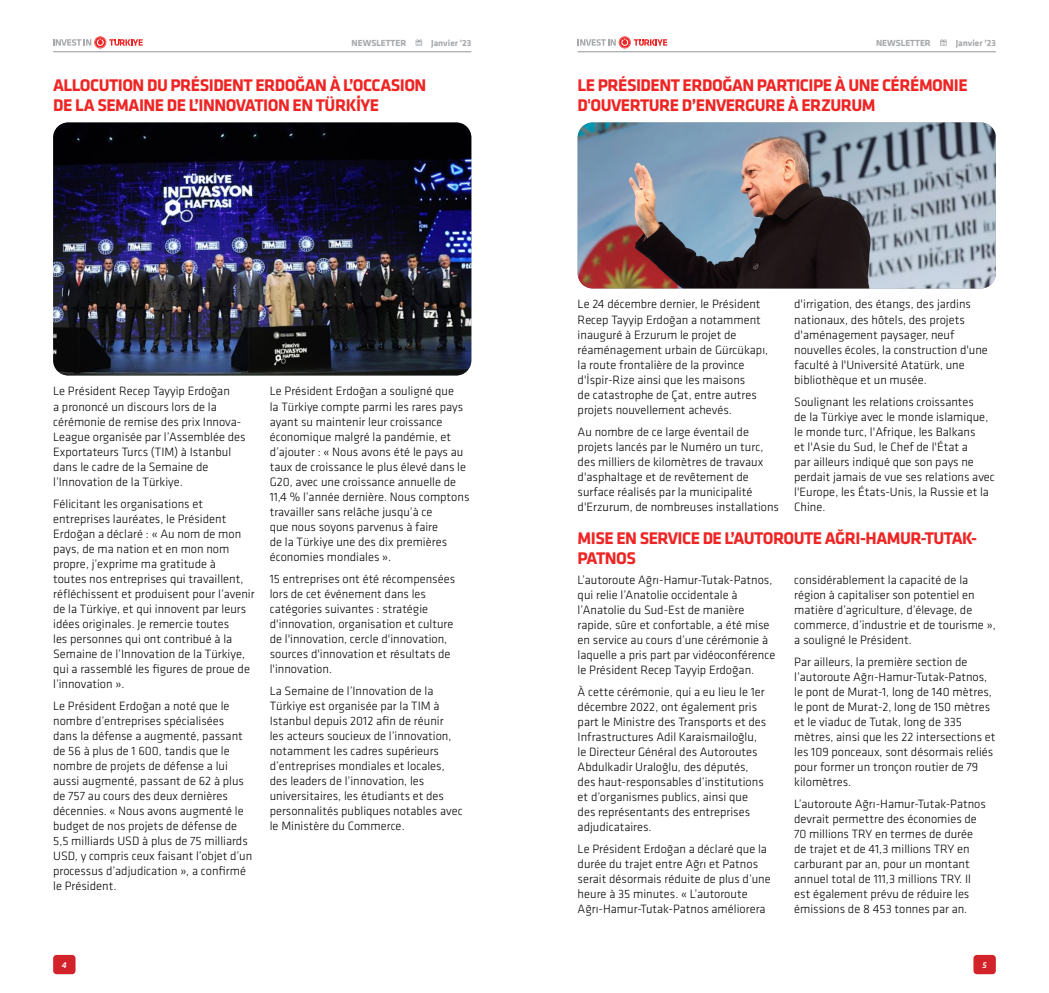
<style>
.page{position:relative;width:1049px;height:993px;background:#fff}
.page>*{position:absolute;margin:0;border:0;box-sizing:border-box;transform-origin:0 0}
.t1{font:700 17.5px/20px "Klavika";letter-spacing:-.03em;color:#ee2524}
.t2{font:300 12.5px/15px "Klavika";color:#000}
.t3{font:700 9.12px "Klavika";color:#a7a9ac}
.t4{font:italic 500 8.75px "Klavika";color:#fff}
</style>
<div class="page">
<svg style="left:416px;top:39px;width:6px;height:7px"></svg>
<svg style="left:940px;top:39px;width:6px;height:7px"></svg>
<svg style="left:53px;top:36px;width:90px;height:12px"></svg>
<div style="left:53px;top:954px;width:23px;height:19px;background:#d2232a;border-radius:4px"></div>
<div style="left:973px;top:954px;width:23px;height:19px;background:#d2232a;border-radius:4px"></div>
<img style="left:578px;top:122px;width:418px;height:166px">
<img style="left:53px;top:122px;width:418px;height:253px">
<hr style="left:578px;top:52px;width:418px;height:1px;background:#939598">
<hr style="left:53px;top:52px;width:418px;height:1px;background:#939598">
<svg style="left:578px;top:36px;width:89px;height:12px"></svg>
<p class="t3" style="left:352px;top:38px;width:56px">NEWSLETTER</p>
<p class="t3" style="left:431px;top:38px;width:42px">Janvier ’23</p>
<p class="t3" style="left:876px;top:38px;width:56px">NEWSLETTER</p>
<p class="t3" style="left:956px;top:38px;width:42px">Janvier ’23</p>
<h1 class="t1" style="left:53px;top:76px;width:375px">ALLOCUTION DU PRÉSIDENT ERDOĞAN À L’OCCASION<br>DE LA SEMAINE DE L’INNOVATION EN TÜRKİYE</h1>
<p class="t2" style="left:53px;top:384px;width:194px">Le Président Recep Tayyip Erdoğan<br>a prononcé un discours lors de la cérémonie de remise des prix Innova-League organisée par l’Assemblée des Exportateurs Turcs (TIM) à Istanbul dans le cadre de la Semaine de l’Innovation de la Türkiye.</p>
<p class="t2" style="left:53px;top:496px;width:203px">Félicitant les organisations et entreprises lauréates, le Président Erdoğan a déclaré : « Au nom de mon pays, de ma nation et en mon nom propre, j’exprime ma gratitude à<br>toutes nos entreprises qui travaillent, réfléchissent et produisent pour l’avenir de la Türkiye, et qui innovent par leurs idées originales. Je remercie toutes<br>les personnes qui ont contribué à la Semaine de l’Innovation de la Türkiye, qui a rassemblé les figures de proue de l’innovation ».</p>
<p class="t2" style="left:53px;top:698px;width:201px">Le Président Erdoğan a noté que le nombre d’entreprises spécialisées<br>dans la défense a augmenté, passant de 56 à plus de 1 600, tandis que le nombre de projets de défense a lui aussi augmenté, passant de 62 à plus de 757 au cours des deux dernières décennies. « Nous avons augmenté le budget de nos projets de défense de 5,5 milliards USD à plus de 75 milliards USD, y compris ceux faisant l’objet d’un processus d’adjudication », a confirmé le Président.</p>
<p class="t2" style="left:270px;top:384px;width:201px">Le Président Erdoğan a souligné que<br>la Türkiye compte parmi les rares pays ayant su maintenir leur croissance économique malgré la pandémie, et d’ajouter : « Nous avons été le pays au taux de croissance le plus élevé dans le G20, avec une croissance annuelle de 11,4 % l’année dernière. Nous comptons travailler sans relâche jusqu’à ce<br>que nous soyons parvenus à faire<br>de la Türkiye une des dix premières économies mondiales ».</p>
<p class="t2" style="left:270px;top:571px;width:187px">15 entreprises ont été récompensées lors de cet événement dans les catégories suivantes : stratégie d'innovation, organisation et culture de l'innovation, cercle d'innovation, sources d'innovation et résultats de l'innovation.</p>
<p class="t2" style="left:270px;top:683px;width:194px">La Semaine de l’Innovation de la Türkiye est organisée par la TIM à Istanbul depuis 2012 afin de réunir<br>les acteurs soucieux de l’innovation, notamment les cadres supérieurs d’entreprises mondiales et locales, des leaders de l’innovation, les universitaires, les étudiants et des personnalités publiques notables avec le Ministère du Commerce.</p>
<h1 class="t1" style="left:578px;top:76px;width:391px">LE PRÉSIDENT ERDOĞAN PARTICIPE À UNE CÉRÉMONIE<br>D'OUVERTURE D’ENVERGURE À ERZURUM</h1>
<p class="t2" style="left:578px;top:297px;width:192px">Le 24 décembre dernier, le Président Recep Tayyip Erdoğan a notamment inauguré à Erzurum le projet de réaménagement urbain de Gürcükapı, la route frontalière de la province d'İspir-Rize ainsi que les maisons<br>de catastrophe de Çat, entre autres projets nouvellement achevés.</p>
<p class="t2" style="left:578px;top:424px;width:203px">Au nombre de ce large éventail de projets lancés par le Numéro un turc, des milliers de kilomètres de travaux d'asphaltage et de revêtement de surface réalisés par la municipalité d'Erzurum, de nombreuses installations</p>
<p class="t2" style="left:794px;top:297px;width:195px">d'irrigation, des étangs, des jardins nationaux, des hôtels, des projets d'aménagement paysager, neuf nouvelles écoles, la construction d'une faculté à l'Université Atatürk, une bibliothèque et un musée.</p>
<p class="t2" style="left:794px;top:394px;width:202px">Soulignant les relations croissantes<br>de la Türkiye avec le monde islamique, le monde turc, l'Afrique, les Balkans<br>et l'Asie du Sud, le Chef de l'État a<br>par ailleurs indiqué que son pays ne perdait jamais de vue ses relations avec l'Europe, les États-Unis, la Russie et la Chine.</p>
<h1 class="t1" style="left:578px;top:528px;width:401px">MISE EN SERVICE DE L’AUTOROUTE AĞRI-HAMUR-TUTAK-<br>PATNOS</h1>
<p class="t2" style="left:578px;top:572px;width:199px">L’autoroute Ağrı-Hamur-Tutak-Patnos, qui relie l’Anatolie occidentale à l’Anatolie du Sud-Est de manière rapide, sûre et confortable, a été mise en service au cours d’une cérémonie à laquelle a pris part par vidéoconférence le Président Recep Tayyip Erdoğan.</p>
<p class="t2" style="left:578px;top:684px;width:190px">À cette cérémonie, qui a eu lieu le 1er décembre 2022, ont également pris part le Ministre des Transports et des Infrastructures Adil Karaismailoğlu, le Directeur Général des Autoroutes Abdulkadir Uraloğlu, des députés, des haut-responsables d’institutions et d’organismes publics, ainsi que des représentants des entreprises adjudicataires.</p>
<p class="t2" style="left:578px;top:841px;width:195px">Le Président Erdoğan a déclaré que la durée du trajet entre Ağrı et Patnos serait désormais réduite de plus d’une heure à 35 minutes. « L’autoroute Ağrı-Hamur-Tutak-Patnos améliorera</p>
<p class="t2" style="left:794px;top:572px;width:203px">considérablement la capacité de la région à capitaliser son potentiel en matière d’agriculture, d’élevage, de commerce, d’industrie et de tourisme », a souligné le Président.</p>
<p class="t2" style="left:794px;top:654px;width:203px">Par ailleurs, la première section de l’autoroute Ağrı-Hamur-Tutak-Patnos, le pont de Murat-1, long de 140 mètres, le pont de Murat-2, long de 150 mètres et le viaduc de Tutak, long de 335 mètres, ainsi que les 22 intersections et les 109 ponceaux, sont désormais reliés pour former un tronçon routier de 79 kilomètres.</p>
<p class="t2" style="left:794px;top:796px;width:193px">L’autoroute Ağrı-Hamur-Tutak-Patnos devrait permettre des économies de 70 millions TRY en termes de durée de trajet et de 41,3 millions TRY en carburant par an, pour un montant annuel total de 111,3 millions TRY. Il est également prévu de réduire les émissions de 8 453 tonnes par an.</p>
<p class="t4" style="left:62px;top:959px;width:6px">4</p>
<p class="t4" style="left:982px;top:959px;width:6px">5</p>
</div>
